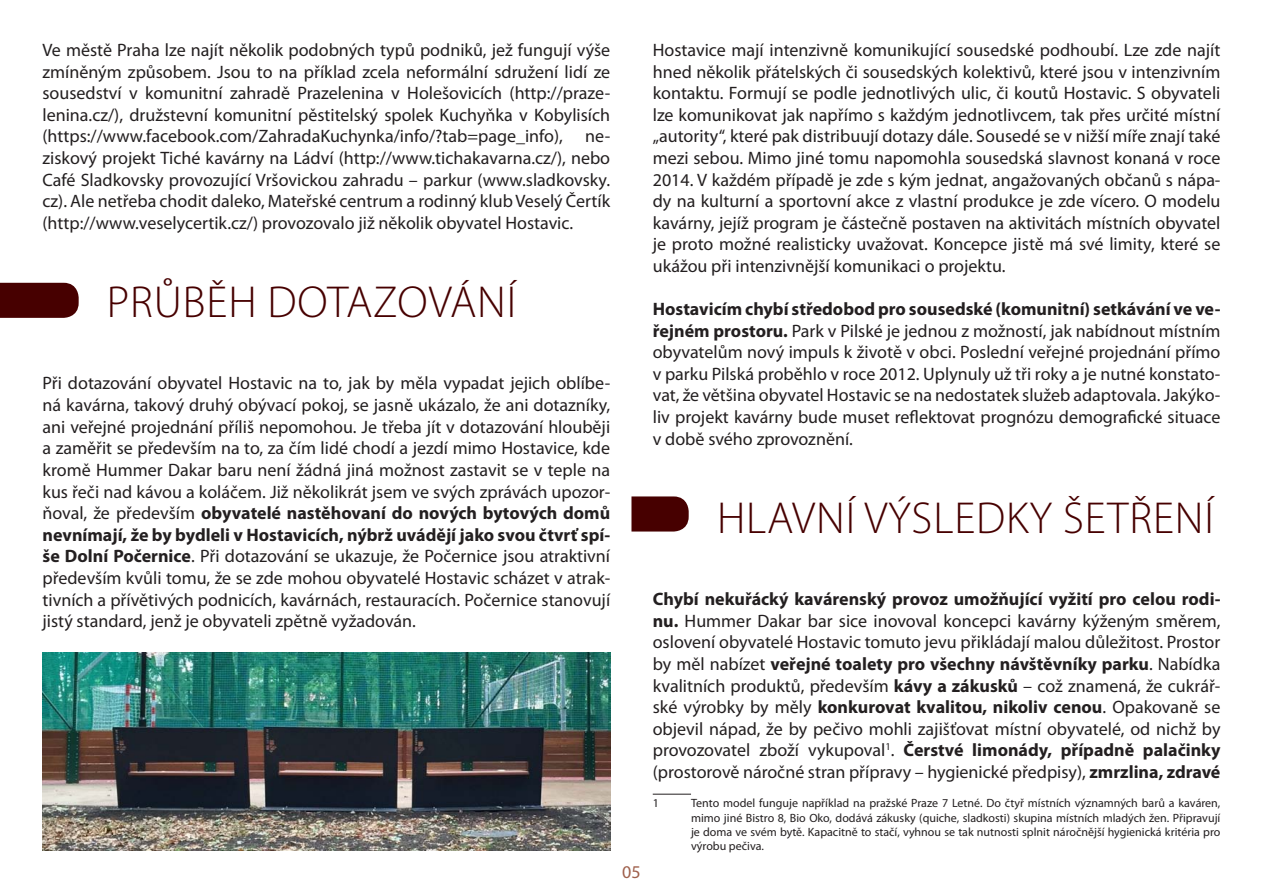
<style>
.page{position:relative;width:1263px;height:893px;background:#fff}
.page>*{position:absolute;margin:0;border:0;box-sizing:border-box;transform-origin:0 0}
.NADPIS{font:300 45px "Myriad Pro";letter-spacing:.02em;color:#470000}
.t1{font:18px/21.6px "Myriad Pro";color:#231f20;text-align:justify}
.t2{font:18px "Myriad Pro";color:#9f604c}
.t3{font:12px/14.4px "Myriad Pro";color:#231f20;text-align:justify}
.s1{font-weight:700}
</style>
<div class="page">
<hr style="left:653px;top:794px;width:38px;height:1px;background:#231f20">
<img style="left:43px;top:652px;width:567px;height:198px">
<div style="left:0;top:283px;width:79px;height:35px;background:#470000"></div>
<svg style="left:631px;top:496px;width:58px;height:35px;background:#531111"></svg>
<p class="t1" style="left:43px;top:40px;width:569px">Ve městě Praha lze najít několik podobných typů podniků, jež fungují výše zmíněným způsobem. Jsou to na příklad zcela neformální sdružení lidí ze sousedství v komunitní zahradě Prazelenina v Holešovicích (http://praze&shy;lenina.cz/), družstevní komunitní pěstitelský spolek Kuchyňka v Kobylisích (https://www.facebook.com/ZahradaKuchynka/info/?tab=page_info), ne&shy;ziskový projekt Tiché kavárny na Ládví (http://www.tichakavarna.cz/), nebo Café Sladkovsky provozující Vršovickou zahradu – parkur (www.sladkovsky. cz). Ale netřeba chodit daleko, Mateřské centrum a rodinný klub Veselý Čertík (http://www.veselycertik.cz/) provozovalo již několik obyvatel Hostavic.</p>
<p class="NADPIS" style="left:107px;top:277px;width:411px">PRŮBĚH DOTAZOVÁNÍ</p>
<p class="t1" style="left:43px;top:373px;width:569px">Při dotazování obyvatel Hostavic na to, jak by měla vypadat jejich oblíbe&shy;ná kavárna, takový druhý obývací pokoj, se jasně ukázalo, že ani dotazníky, ani veřejné projednání příliš nepomohou. Je třeba jít v dotazování hlouběji a zaměřit se především na to, za čím lidé chodí a jezdí mimo Hostavice, kde kromě Hummer Dakar baru není žádná jiná možnost zastavit se v teple na kus řeči nad kávou a koláčem. Již několikrát jsem ve svých zprávách upozor&shy;ňoval, že především <span class="s1">obyvatelé nastěhovaní do nových bytových domů nevnímají, že by bydleli v Hostavicích, nýbrž uvádějí jako svou čtvrť spí&shy;še Dolní Počernice</span>. Při dotazování se ukazuje, že Počernice jsou atraktivní především kvůli tomu, že se zde mohou obyvatelé Hostavic scházet v atrak&shy;tivních a přívětivých podnicích, kavárnách, restauracích. Počernice stanovují jistý standard, jenž je obyvateli zpětně vyžadován.</p>
<p class="t2" style="left:622px;top:863px;width:20px">05</p>
<p class="t1" style="left:653px;top:40px;width:569px">Hostavice mají intenzivně komunikující sousedské podhoubí. Lze zde najít hned několik přátelských či sousedských kolektivů, které jsou v intenzivním kontaktu. Formují se podle jednotlivých ulic, či koutů Hostavic. S obyvateli lze komunikovat jak napřímo s každým jednotlivcem, tak přes určité místní „autority“, které pak distribuují dotazy dále. Sousedé se v nižší míře znají také mezi sebou. Mimo jiné tomu napomohla sousedská slavnost konaná v roce 2014. V každém případě je zde s kým jednat, angažovaných občanů s nápa&shy;dy na kulturní a sportovní akce z vlastní produkce je zde vícero. O modelu kavárny, jejíž program je částečně postaven na aktivitách místních obyvatel je proto možné realisticky uvažovat. Koncepce jistě má své limity, které se ukážou při intenzivnější komunikaci o projektu.</p>
<p class="t1" style="left:653px;top:298px;width:569px"><span class="s1">Hostavicím chybí středobod pro sousedské (komunitní) setkávání ve ve&shy;řejném prostoru.</span> Park v Pilské je jednou z možností, jak nabídnout místním obyvatelům nový impuls k životě v obci. Poslední veřejné projednání přímo v parku Pilská proběhlo v roce 2012. Uplynuly už tři roky a je nutné konstato&shy;vat, že většina obyvatel Hostavic se na nedostatek služeb adaptovala. Jakýko&shy;liv projekt kavárny bude muset reflektovat prognózu demografické situace v době svého zprovoznění.</p>
<p class="NADPIS" style="left:717px;top:493px;width:499px">HLAVNÍ VÝSLEDKY ŠETŘENÍ</p>
<p class="t1" style="left:653px;top:589px;width:569px"><span class="s1">Chybí nekuřácký kavárenský provoz umožňující vyžití pro celou rodi&shy;nu.</span> Hummer Dakar bar sice inovoval koncepci kavárny kýženým směrem, oslovení obyvatelé Hostavic tomuto jevu přikládají malou důležitost. Prostor by měl nabízet <span class="s1">veřejné toalety pro všechny návštěvníky parku</span>. Nabídka kvalitních produktů, především <span class="s1">kávy a zákusků</span> – což znamená, že cukrář&shy;ské výrobky by měly <span class="s1">konkurovat kvalitou, nikoliv cenou</span>. Opakovaně se objevil nápad, že by pečivo mohli zajišťovat místní obyvatelé, od nichž by provozovatel zboží vykupoval<sup>1</sup>. <span class="s1">Čerstvé limonády, případně palačinky </span>(prostorově náročné stran přípravy – hygienické předpisy), <span class="s1">zmrzlina, zdravé</span></p>
<p class="t3" style="left:653px;top:796px;width:8px">1</p>
<p class="t3" style="left:691px;top:796px;width:531px">Tento model funguje například na pražské Praze 7 Letné. Do čtyř místních významných barů a kaváren, mimo jiné Bistro 8, Bio Oko, dodává zákusky (quiche, sladkosti) skupina místních mladých žen. Připravují je doma ve svém bytě. Kapacitně to stačí, vyhnou se tak nutnosti splnit náročnější hygienická kritéria pro výrobu pečiva.</p>
</div>
